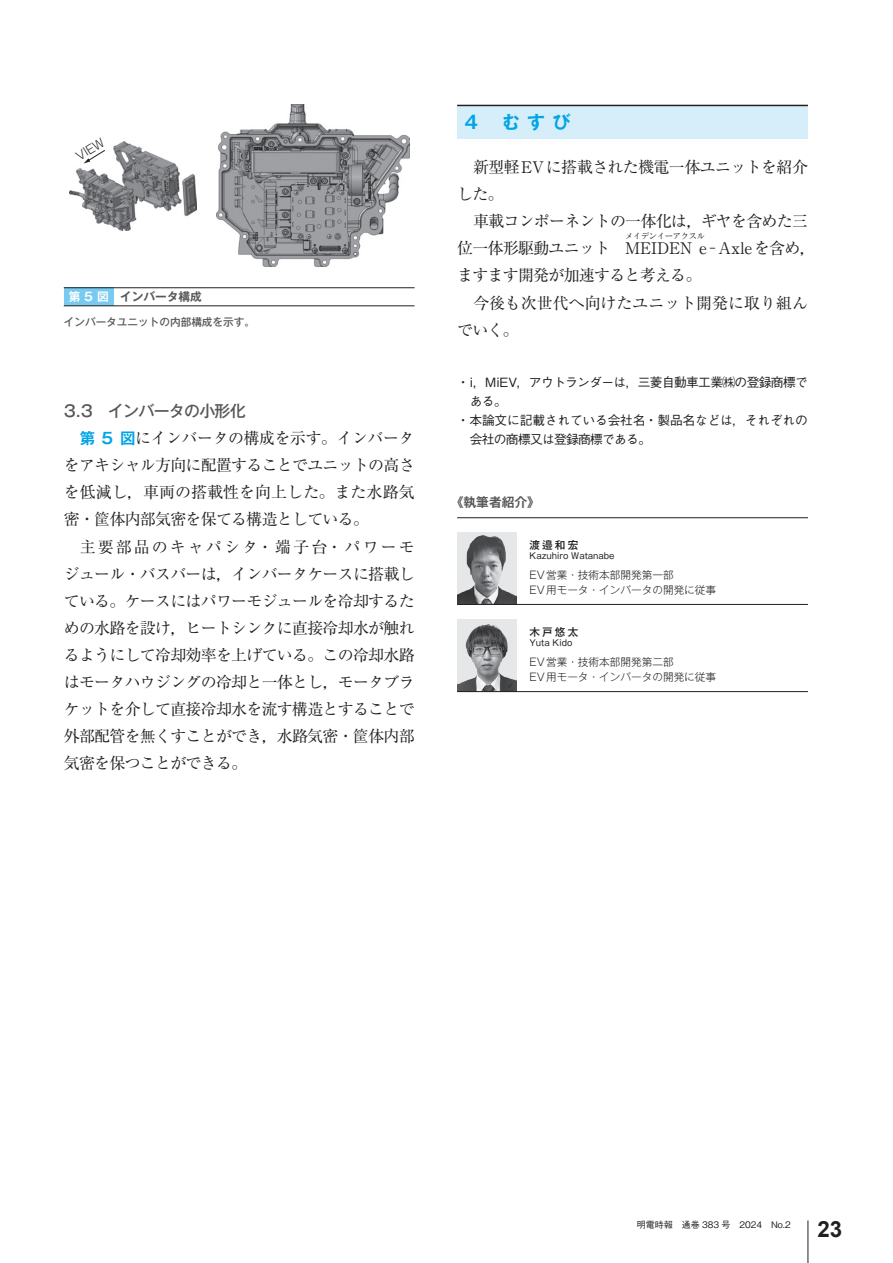
<style>
.page{position:relative;width:893px;height:1263px;background:#fff}
.page>*{position:absolute;margin:0;border:0;box-sizing:border-box;transform-origin:0 0}
.t1{font:700 22.35px "Arial";color:#231f20}
._2_大見出し{font:700 18px "Gothic MB101 Pr 6 N De";color:#00a5e5}
.a_本文{font:15.9px/27.2px "Ryumin Pr 6 N";letter-spacing:-.045em;color:#231f20;text-align:justify}
.a_本文-2{font:15.9px/27.2px "Ryumin Pr 6 N";color:#231f20}
._3_中見出し{font:500 15.9px "Gothic MB101 Pr 6 N";letter-spacing:-.045em;color:#57585a}
.登録商標{font:500 12.75px/19.2px "Gothic BBB Pr 6 N";letter-spacing:-.015em;color:#231f20}
.登録商標-2{font:500 12.75px/19.2px "Gothic BBB Pr 6 N";letter-spacing:-.05em;color:#231f20}
.文献_著者_見出し{font:700 12.75px "Gothic MB101 Pr 6 N De";color:#57585a}
.キャプション_タイトル{font:700 11.7px "Gothic MB101 Pr 6 N De";color:#57585a}
.t2{font:300 11.7px "Gothic MB101 Pr 6 N";color:#231f20}
.キャプション_図表番号{font:700 11.7px "Gothic MB101 Pr 6 N De";color:#fff}
.c_執筆者紹介_業務内容{font:300 10.65px "Gothic MB101 Pr 6 N";color:#231f20}
.c_執筆者紹介_所属{font:300 10.65px "Gothic MB101 Pr 6 N";color:#231f20}
.キャプション_サブ{font:500 10.65px "Gothic MB101 Pr 6 N";color:#57585a}
.c_執筆者_名前{font:500 10.65px "Gothic MB101 Pr 6 N";letter-spacing:.2em;color:#231f20}
.t3{font:500 9px "Gothic BBB Pro";color:#231f20}
.c_執筆者紹介_ローマ字{font:8.55px "Gothic MB101 Pr 6 N";color:#231f20}
.a_本文-3{font:7.95px "Ryumin Pr 6 N";color:#231f20}
.s1{font-family:"Gothic MB101 Pr 6 N De";font-weight:700;font-size:15.45px;color:#00a5e5}
.s2{font-weight:700}
</style>
<div class="page">
<hr style="left:808px;top:1220px;width:1px;height:43px;background:#231f20">
<div style="left:457px;top:105px;width:351px;height:34px;background:#d6edfa"></div>
<hr style="left:457px;top:105px;width:351px;height:1px;background:#231f20">
<hr style="left:457px;top:517px;width:351px;height:1px;background:#231f20">
<img style="left:457px;top:532px;width:60px;height:72px">
<img style="left:457px;top:619px;width:60px;height:72px">
<hr style="left:457px;top:604px;width:351px;height:1px;background:#231f20">
<hr style="left:457px;top:691px;width:351px;height:1px;background:#231f20">
<div style="left:64px;top:288px;width:50px;height:18px;background:#79caf1"></div>
<hr style="left:64px;top:287px;width:351px;height:1px;background:#231f20">
<hr style="left:64px;top:305px;width:351px;height:1px;background:#231f20">
<img style="left:69px;top:141px;width:128px;height:89px">
<img style="left:217px;top:105px;width:192px;height:161px">
<svg style="left:84px;top:150px;width:21px;height:13px"></svg>
<p class="t2" style="left:72px;top:149px;width:32px;rotate:-32deg">VIEW</p>
<p class="キャプション_図表番号" style="left:69px;top:287px;width:42px">第5図</p>
<p class="キャプション_タイトル" style="left:120px;top:287px;width:83px">インバータ構成</p>
<p class="キャプション_サブ" style="left:64px;top:313px;width:193px">インバータユニットの内部構成を示す。</p>
<p class="_3_中見出し" style="left:64px;top:398px;width:184px">3.3 インバータの小形化</p>
<p class="a_本文" style="left:64px;top:424px;width:352px;text-indent:16px"><span class="s1">第 5 図</span>にインバータの構成を示す。インバータをアキシャル方向に配置することでユニットの高さを低減し<span class="s2">，</span>車両の搭載性を向上した。また水路気密・筐体内部気密を保てる構造としている。</p>
<p class="a_本文" style="left:64px;top:532px;width:352px;text-indent:16px">主要部品のキャパシタ・端子台・パワーモジュール・バスバーは<span class="s2">，</span>インバータケースに搭載している。ケースにはパワーモジュールを冷却するための水路を設け<span class="s2">，</span>ヒートシンクに直接冷却水が触れるようにして冷却効率を上げている。この冷却水路はモータハウジングの冷却と一体とし<span class="s2">，</span>モータブラケットを介して直接冷却水を流す構造とすることで外部配管を無くすことができ<span class="s2">，</span>水路気密・筐体内部気密を保つことができる。</p>
<p class="_2_大見出し" style="left:465px;top:107px;width:15px">4</p>
<p class="_2_大見出し" style="left:502px;top:107px;width:70px">むすび</p>
<p class="a_本文" style="left:457px;top:153px;width:352px;text-indent:16px">新型軽EVに搭載された機電一体ユニットを紹介した。</p>
<p class="a_本文" style="left:457px;top:207px;width:360px;text-align:center">車載コンポーネントの一体化は<span class="s2">，</span>ギヤを含めた三<br>位一体形駆動ユニット　MEIDEN e－Axleを含め<span class="s2">，</span></p>
<p class="a_本文-3" style="left:625px;top:230px;width:81px">メイデンイーアクスル</p>
<p class="a_本文" style="left:457px;top:261px;width:246px">ますます開発が加速すると考える。</p>
<p class="a_本文-2" style="left:457px;top:288px;width:352px;text-indent:16px">今後も次世代へ向けたユニット開発に取り組んでいく。</p>
<p class="登録商標-2" style="left:470px;top:372px;width:340px;text-indent:-13px">・ i，MiEV，アウトランダーは，三菱自動車工業㈱の登録商標である。</p>
<p class="登録商標" style="left:470px;top:410px;width:340px;text-indent:-13px">・ 本論文に記載されている会社名・製品名などは，それぞれの会社の商標又は登録商標である。</p>
<p class="文献_著者_見出し" style="left:451px;top:491px;width:91px">《執筆者紹介》</p>
<p class="c_執筆者_名前" style="left:529px;top:536px;width:50px">渡邉和宏</p>
<p class="c_執筆者紹介_ローマ字" style="left:529px;top:548px;width:87px">Kazuhiro Watanabe</p>
<p class="c_執筆者紹介_所属" style="left:529px;top:566px;width:146px">EV営業・技術本部開発第一部</p>
<p class="c_執筆者紹介_業務内容" style="left:529px;top:581px;width:188px">EV用モータ・インバータの開発に従事</p>
<p class="c_執筆者_名前" style="left:529px;top:623px;width:50px">木戸悠太</p>
<p class="c_執筆者紹介_ローマ字" style="left:529px;top:635px;width:44px">Yuta Kido</p>
<p class="c_執筆者紹介_所属" style="left:529px;top:653px;width:146px">EV営業・技術本部開発第二部</p>
<p class="c_執筆者紹介_業務内容" style="left:529px;top:668px;width:188px">EV用モータ・インバータの開発に従事</p>
<p class="t3" style="left:637px;top:1218px;width:156px">明電時報　通巻 383 号　2024　No.2</p>
<h1 class="t1" style="left:817px;top:1213px;width:26px">23</h1>
</div>
